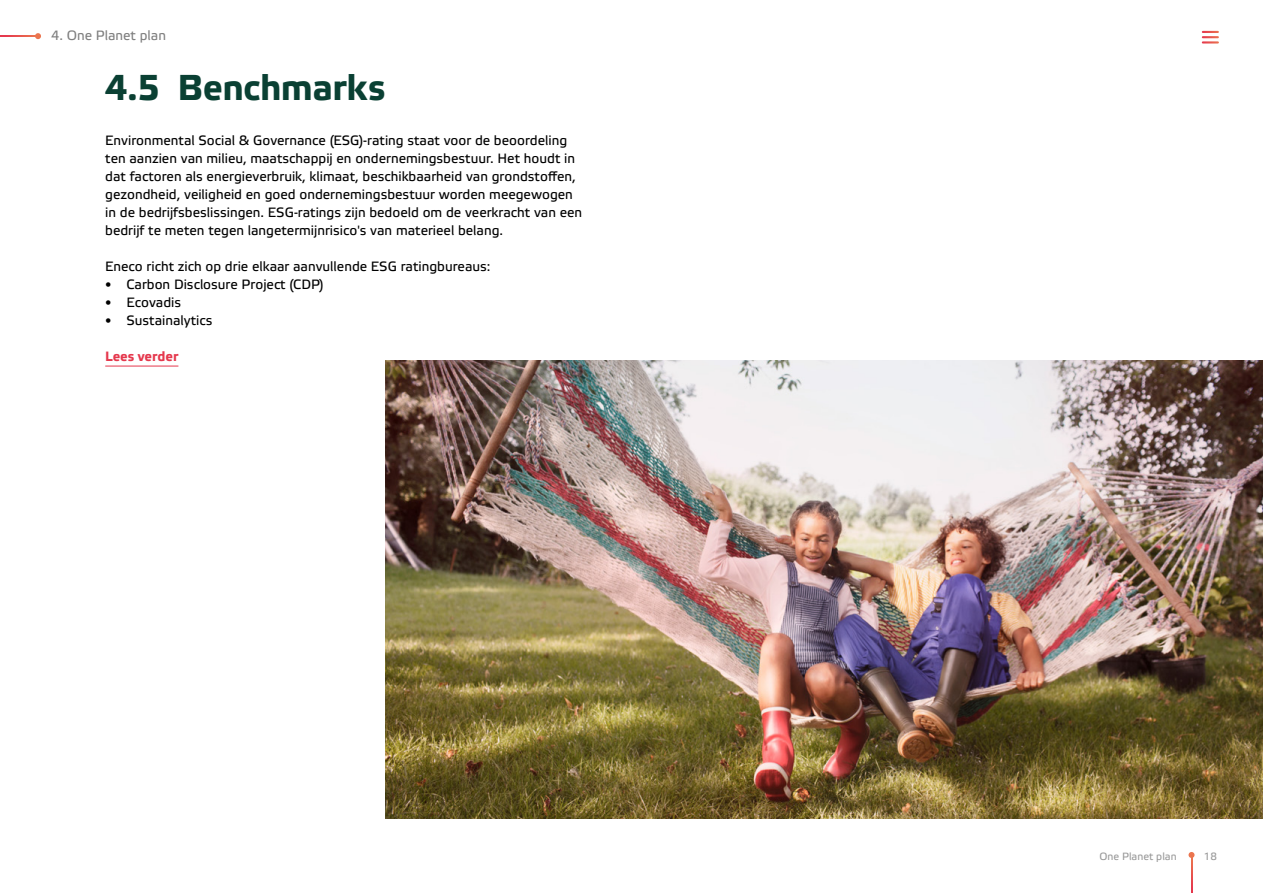
<style>
.page{position:relative;width:1263px;height:893px;background:#fff}
.page>*{position:absolute;margin:0;border:0;box-sizing:border-box;transform-origin:0 0}
.t1{font:700 36px "Etelka Text Pro";letter-spacing:-.015em;color:#0a4033}
.t2{font:13.5px/18px "Etelka Text Pro";color:#000}
.t3{font:13.5px "Etelka Text Pro";color:#808080}
.t4{font:700 13.5px "Etelka Text Pro";color:#e5384d}
.t5{font:10.5px "Etelka Text Pro";color:#999}
.s1{font-family:"Arial";font-size:18px}
</style>
<div class="page">
<hr style="left:105px;top:366px;width:73px;height:1px;background:#e5384d">
<img style="left:386px;top:361px;width:877px;height:458px">
<svg style="left:1202px;top:31px;width:17px;height:7px"></svg>
<svg style="left:1202px;top:41px;width:17px;height:3px"></svg>
<svg style="left:1188px;top:852px;width:6px;height:6px"></svg>
<svg style="left:1191px;top:853px;width:1px;height:40px"></svg>
<svg style="left:35px;top:33px;width:6px;height:6px"></svg>
<svg style="left:0;top:36px;width:40px;height:1px"></svg>
<p class="t3" style="left:51px;top:28px;width:117px">4. One Planet plan</p>
<h1 class="t1" style="left:105px;top:68px;width:282px">4.5 Benchmarks</h1>
<p class="t2" style="left:105px;top:133px;width:478px">Environmental Social &amp; Governance (ESG)-rating staat voor de beoordeling ten aanzien van milieu, maatschappij en ondernemingsbestuur. Het houdt in dat factoren als energieverbruik, klimaat, beschikbaarheid van grondstoffen, gezondheid, veiligheid en goed ondernemingsbestuur worden meegewogen in de bedrijfsbeslissingen. ESG-ratings zijn bedoeld om de veerkracht van een bedrijf te meten tegen langetermijnrisico's van materieel belang.</p>
<p class="t2" style="left:105px;top:259px;width:387px">Eneco richt zich op drie elkaar aanvullende ESG ratingbureaus:</p>
<p class="t2" style="left:105px;top:277px;width:220px"><span class="s1">•</span> Carbon Disclosure Project (CDP)</p>
<p class="t2" style="left:105px;top:295px;width:77px"><span class="s1">•</span> Ecovadis</p>
<p class="t2" style="left:105px;top:313px;width:109px"><span class="s1">•</span> Sustainalytics</p>
<p class="t4" style="left:105px;top:349px;width:75px">Lees verder</p>
<p class="t5" style="left:1099px;top:850px;width:79px">One Planet plan</p>
<p class="t5" style="left:1204px;top:850px;width:15px">18</p>
</div>
